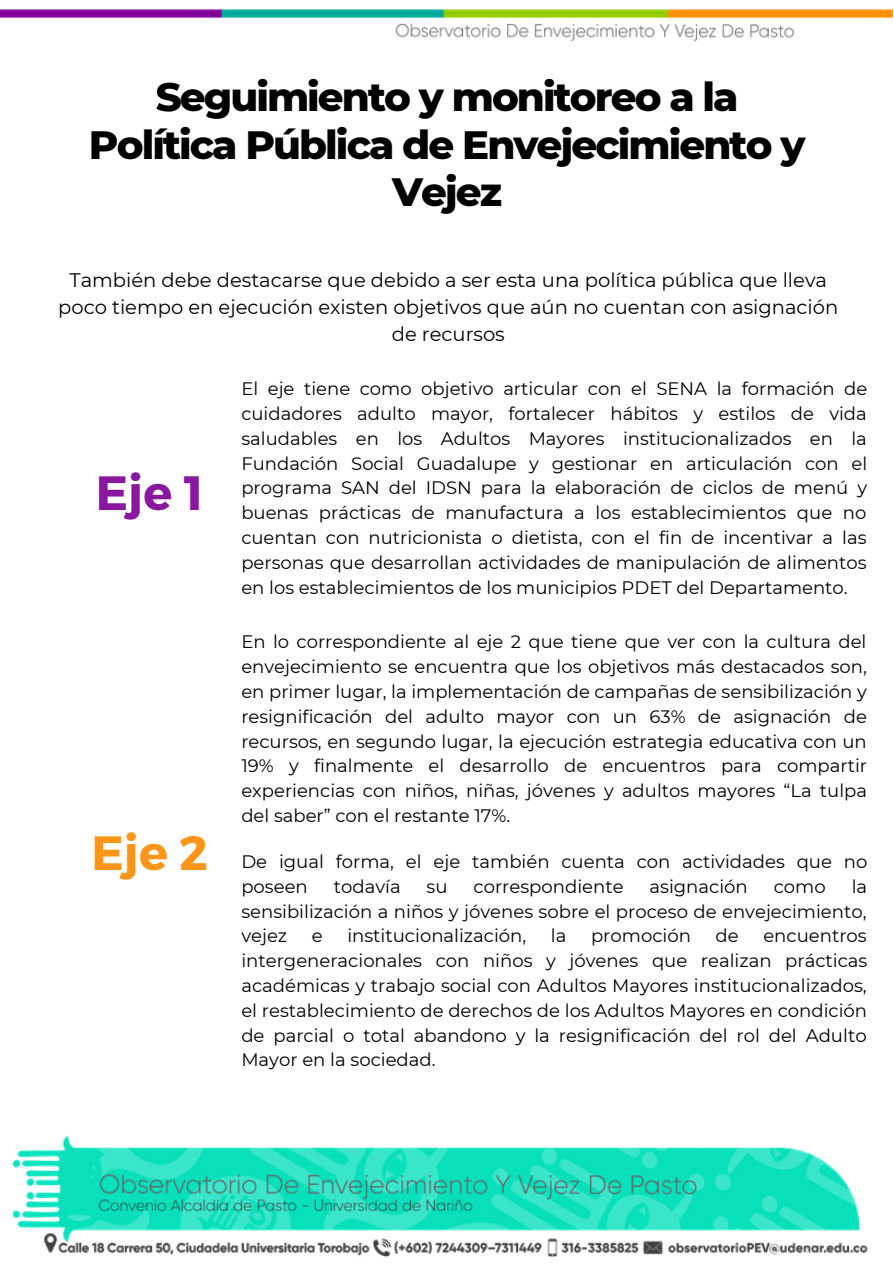
<style>
.page{position:relative;width:894px;height:1264px;background:#fff}
.page>*{position:absolute;margin:0;border:0;box-sizing:border-box;transform-origin:0 0}
.t1{font:700 48px "Montserrat";color:#89189f}
.t2{font:700 48px "Montserrat";color:#fd9518}
.t3{font:800 40.35px/47.2px "Montserrat";letter-spacing:-.05em;color:#000;text-align:center}
.t4{font:19.5px/27px "Montserrat";color:#000;text-align:center}
.t5{font:18px/24.8px "Montserrat";color:#000;text-align:justify}
</style>
<div class="page">
<img style="left:12px;top:1135px;width:856px;height:122px">
<img style="left:0;top:9px;width:892px;height:33px">
<h2 class="t3" style="left:89px;top:73px;width:717px">Seguimiento y monitoreo a la<br>Política Pública de Envejecimiento y<br>Vejez</h2>
<p class="t4" style="left:58px;top:266px;width:781px">También debe destacarse que debido a ser esta una política pública que lleva poco tiempo en ejecución existen objetivos que aún no cuentan con asignación de recursos</p>
<h1 class="t1" style="left:96px;top:462px;width:109px">Eje 1</h1>
<h1 class="t2" style="left:91px;top:821px;width:118px">Eje 2</h1>
<p class="t5" style="left:241px;top:376px;width:627px">El eje tiene como objetivo articular con el SENA la formación de cuidadores adulto mayor, fortalecer hábitos y estilos de vida saludables en los Adultos Mayores institucionalizados en la Fundación Social Guadalupe y gestionar en articulación con el programa SAN del IDSN para la elaboración de ciclos de menú y buenas prácticas de manufactura a los establecimientos que no cuentan con nutricionista o dietista, con el fin de incentivar a las personas que desarrollan actividades de manipulación de alimentos en los establecimientos de los municipios PDET del Departamento.</p>
<p class="t5" style="left:241px;top:629px;width:627px">En lo correspondiente al eje 2 que tiene que ver con la cultura del envejecimiento se encuentra que los objetivos más destacados son, en primer lugar, la implementación de campañas de sensibilización y resignificación del adulto mayor con un 63% de asignación de recursos, en segundo lugar, la ejecución estrategia educativa con un 19% y finalmente el desarrollo de encuentros para compartir experiencias con niños, niñas, jóvenes y adultos mayores “La tulpa del saber” con el restante 17%.</p>
<p class="t5" style="left:241px;top:849px;width:627px">De igual forma, el eje también cuenta con actividades que no poseen</p>
<p class="t5" style="left:241px;top:874px;width:627px;text-indent:610px">la sensibilización a niños y jóvenes sobre el proceso de envejecimiento, vejez</p>
<p class="t5" style="left:334px;top:874px;width:68px">todavía</p>
<p class="t5" style="left:426px;top:874px;width:22px">su</p>
<p class="t5" style="left:473px;top:874px;width:151px">correspondiente</p>
<p class="t5" style="left:649px;top:874px;width:100px">asignación</p>
<p class="t5" style="left:773px;top:874px;width:53px">como</p>
<p class="t5" style="left:312px;top:923px;width:12px">e</p>
<p class="t5" style="left:347px;top:923px;width:180px">institucionalización,</p>
<p class="t5" style="left:550px;top:923px;width:17px">la</p>
<p class="t5" style="left:591px;top:923px;width:101px">promoción</p>
<p class="t5" style="left:715px;top:923px;width:25px">de</p>
<p class="t5" style="left:241px;top:923px;width:627px;text-indent:522px">encuentros intergeneracionales con niños y jóvenes que realizan prácticas académicas y trabajo social con Adultos Mayores institucionalizados, el restablecimiento de derechos de los Adultos Mayores en condición de parcial o total abandono y la resignificación del rol del Adulto Mayor en la sociedad.</p>
</div>
